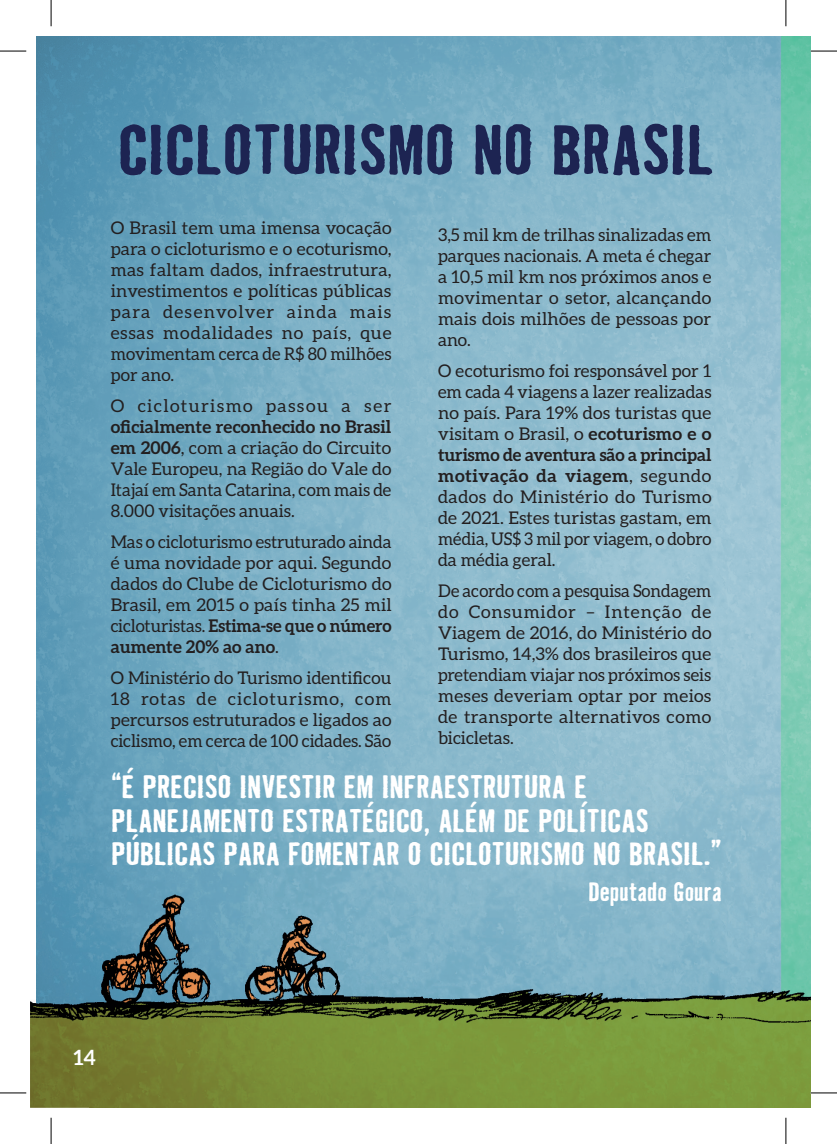
<style>
.page{position:relative;width:837px;height:1144px;background:#fff}
.page>*{position:absolute;margin:0;border:0;box-sizing:border-box;transform-origin:0 0}
.t1{font:700 64.75px "Badhouse";color:#1d2452}
.t2{font:700 29.75px/33.2px "Badhouse";color:#fff}
.t3{font:700 24.5px "Badhouse";color:#fff}
.t4{font:700 21px "Aleo";color:#fff}
.t5{font:17.5px/21px "Aleo";letter-spacing:.005em;color:#231f20;text-align:justify}
.t6{font:17.5px "Aleo";letter-spacing:.075em;color:#231f20}
.s1{font-weight:700}
</style>
<div class="page">
<img style="left:36px;top:36px;width:774px;height:1056px">
<img style="left:30px;top:775px;width:60px;height:333px">
<img style="left:89px;top:1092px;width:721px;height:16px">
<svg style="left:0;top:51px;width:26px;height:1px"></svg>
<svg style="left:810px;top:51px;width:26px;height:1px"></svg>
<svg style="left:0;top:1092px;width:26px;height:1px"></svg>
<svg style="left:810px;top:1092px;width:26px;height:1px"></svg>
<svg style="left:51px;top:0;width:1px;height:26px"></svg>
<svg style="left:51px;top:1118px;width:1px;height:26px"></svg>
<svg style="left:785px;top:0;width:1px;height:26px"></svg>
<svg style="left:785px;top:1118px;width:1px;height:26px"></svg>
<h1 class="t1" style="left:118px;top:104px;width:597px">CICLOTURISMO NO BRASIL</h1>
<p class="t5" style="left:111px;top:217px;width:282px">O Brasil tem uma imensa vocação para o cicloturismo e o ecoturismo, mas faltam dados, infraestrutura, investimentos e políticas públicas para desenvolver ainda mais essas modalidades no país, que movimentam cerca de R$ 80 milhões por ano.</p>
<p class="t6" style="left:111px;top:396px;width:282px">O cicloturismo passou a ser</p>
<p class="t5" style="left:111px;top:416px;width:282px"><span class="s1">oficialmente reconhecido no Brasil em 2006</span>, com a criação do Circuito Vale Europeu, na Região do Vale do Itajaí em Santa Catarina, com mais de 8.000 visitações anuais.</p>
<p class="t5" style="left:111px;top:531px;width:282px">Mas o cicloturismo estruturado ainda é uma novidade por aqui. Segundo dados do Clube de Cicloturismo do Brasil, em 2015 o país tinha 25 mil cicloturistas. <span class="s1">Estima-se que o número aumente 20% ao ano</span>.</p>
<p class="t5" style="left:111px;top:667px;width:282px">O Ministério do Turismo identificou 18 rotas de cicloturismo, com percursos estruturados e ligados ao ciclismo, em cerca de 100 cidades. São</p>
<p class="t5" style="left:438px;top:224px;width:275px">3,5 mil km de trilhas sinalizadas em parques nacionais. A meta é chegar a 10,5 mil km nos próximos anos e movimentar o setor, alcançando mais dois milhões de pessoas por ano.</p>
<p class="t5" style="left:438px;top:360px;width:275px">O ecoturismo foi responsável por 1 em cada 4 viagens a lazer realizadas no país. Para 19% dos turistas que visitam o Brasil, o <span class="s1">ecoturismo e o turismo de aventura são a principal motivação da viagem</span>, segundo dados do Ministério do Turismo de 2021. Estes turistas gastam, em média, US$ 3 mil por viagem, o dobro da média geral.</p>
<p class="t5" style="left:438px;top:580px;width:275px">De acordo com a pesquisa Sondagem do Consumidor – Intenção de Viagem de 2016, do Ministério do Turismo, 14,3% dos brasileiros que pretendiam viajar nos próximos seis meses deveriam optar por meios de transporte alternativos como bicicletas.</p>
<h2 class="t2" style="left:111px;top:769px;width:611px">“É PRECISO INVESTIR EM INFRAESTRUTURA E<br>PLANEJAMENTO ESTRATÉGICO, ALÉM DE POLÍTICAS<br>PÚBLICAS PARA FOMENTAR O CICLOTURISMO NO BRASIL.”</h2>
<h3 class="t3" style="left:588px;top:875px;width:135px">Deputado Goura</h3>
<p class="t4" style="left:73px;top:1045px;width:24px">14</p>
</div>
